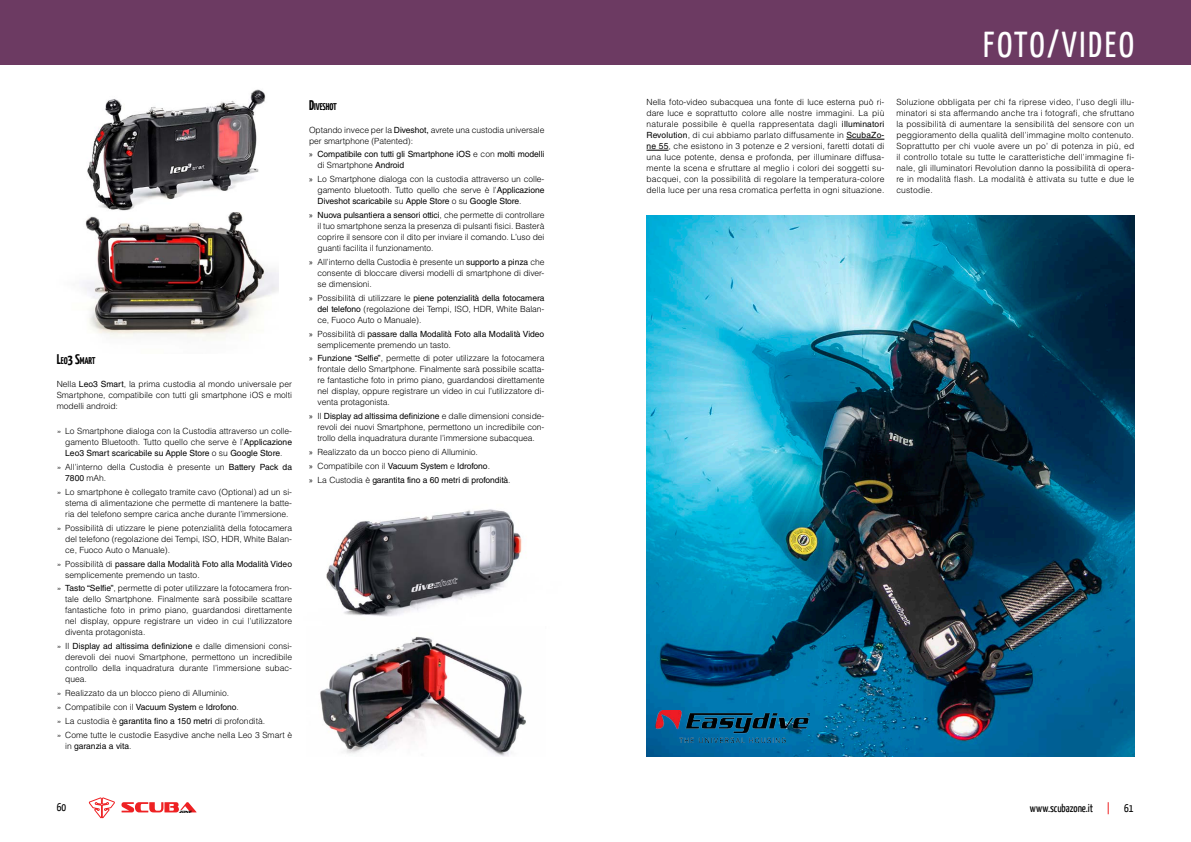
<style>
.page{position:relative;width:1191px;height:842px;background:#fff}
.page>*{position:absolute;margin:0;border:0;box-sizing:border-box;transform-origin:0 0}
.t1{font:36px "Yanone Kaffeesatz";letter-spacing:.07em;color:#fff}
.t2{font:11.2px "Yanone Kaffeesatz";letter-spacing:-.005em;color:#000}
.t3{font:700 9.8px "Yanone Kaffeesatz";letter-spacing:-.01em;color:#000}
.t4{font:300 8.5px/11px "Helvetica LT Std";color:#000;text-align:justify}
.t5{font:8.5px/11px "Helvetica LT Std";letter-spacing:-.005em;color:#000}
.t6{font:italic 3.3px "Sofachrome Rg";color:#000;scale:.8 1}
.s1{font-size:14px}
.s2{font-weight:400}
.s3{font-weight:300}
.s4{font-family:"Myriad Pro"}
.s5{font-family:"Myriad Pro";font-weight:400}
</style>
<div class="page">
<svg style="left:88px;top:797px;width:27px;height:22px"></svg>
<svg style="left:121px;top:802px;width:75px;height:10px"></svg>
<svg style="left:1107px;top:802px;width:1px;height:12px"></svg>
<img style="left:83px;top:212px;width:196px;height:129px">
<img style="left:326px;top:509px;width:196px;height:107px">
<img style="left:320px;top:636px;width:206px;height:120px">
<img style="left:48px;top:64px;width:252px;height:147px">
<hr style="left:846px;top:139px;width:38px;height:1px;background:#000">
<svg style="left:646px;top:150px;width:22px;height:1px"></svg>
<div style="left:0;top:0;width:1191px;height:64px;background:#6c3a62"></div>
<img style="left:646px;top:215px;width:488px;height:542px">
<img style="left:655px;top:711px;width:155px;height:32px">
<p class="t3" style="left:57px;top:357px;width:40px"><span class="s1">L</span>EO<span class="s1">3 S</span>MART</p>
<p class="t4" style="left:57px;top:379px;width:237px">Nella <span class="s2">Leo3 Smart</span>, la prima custodia al mondo universale per Smartphone, compatibile con tutti gli smartphone iOS e molti modelli android:</p>
<p class="t4" style="left:65px;top:426px;width:228px;text-indent:-9px">» Lo Smartphone dialoga con la Custodia attraverso un colle&shy;gamento Bluetooth. Tutto quello che serve è l’<span class="s2">Applicazione Leo3 Smart scaricabile su Apple Store</span> o su <span class="s2">Google Store</span>.</p>
<p class="t4" style="left:65px;top:461px;width:228px;text-indent:-9px">» All’interno della Custodia è presente un <span class="s2">Battery Pack da<br>7800</span> mAh.</p>
<p class="t4" style="left:65px;top:486px;width:228px;text-indent:-9px">» Lo smartphone è collegato tramite cavo (Optional) ad un si&shy;stema di alimentazione che permette di mantenere la batte&shy;ria del telefono sempre carica anche durante l’immersione.</p>
<p class="t4" style="left:65px;top:522px;width:228px;text-indent:-9px">» Possibilità di utizzare le piene potenzialità della fotocamera del telefono (regolazione dei Tempi, ISO, HDR, White Balan&shy;ce, Fuoco Auto o Manuale).</p>
<p class="t4" style="left:65px;top:558px;width:228px;text-indent:-9px">» Possibilità di <span class="s2">passare dalla Modalità Foto alla Modalità Video </span>semplicemente premendo un tasto.</p>
<p class="t4" style="left:65px;top:583px;width:228px;text-indent:-9px">» <span class="s2">Tasto “Selfie”</span>, permette di poter utilizzare la fotocamera fron&shy;tale dello Smartphone. Finalmente sarà possibile scattare fantastiche foto in primo piano, guardandosi direttamente nel display, oppure registrare un video in cui l’utilizzatore diventa protagonista.</p>
<p class="t4" style="left:65px;top:641px;width:228px;text-indent:-9px">» Il <span class="s2">Display ad altissima definizione</span> e dalle dimensioni consi&shy;derevoli dei nuovi Smartphone, permettono un incredibile controllo della inquadratura durante l’immersione subac&shy;quea.</p>
<p class="t4" style="left:57px;top:686px;width:237px;line-height:13.8px;text-align:left">» Realizzato da un blocco pieno di Alluminio.<br>» Compatibile con il <span class="s2">Vacuum System</span> e <span class="s2">Idrofono</span>.<br>» La custodia è <span class="s2">garantita fino a 150 metri</span> di profondità.<br>» Come tutte le custodie Easydive anche nella Leo 3 Smart è</p>
<p class="t5" style="left:65px;top:740px;width:68px"><span class="s3">in</span> garanzia a vita<span class="s3">.</span></p>
<p class="t3" style="left:309px;top:102px;width:29px"><span class="s1">D</span>IVESHOT</p>
<p class="t4" style="left:309px;top:124px;width:237px">Optando invece per la <span class="s2">Diveshot,</span> avrete una custodia universale per smartphone (Patented):</p>
<p class="t5" style="left:317px;top:149px;width:228px;text-indent:-9px"><span class="s4">»</span> Compatibile con tutti gli Smartphone iOS <span class="s3">e con</span> molti modelli <span class="s3">di Smartphone</span> Android</p>
<p class="t4" style="left:317px;top:174px;width:228px;text-indent:-9px"><span class="s5">»</span> Lo Smartphone dialoga con la custodia attraverso un colle&shy;gamento bluetooth. Tutto quello che serve è l’<span class="s2">Applicazione Diveshot scaricabile</span> su <span class="s2">Apple Store</span> o su <span class="s2">Google Store</span>.</p>
<p class="t4" style="left:317px;top:210px;width:228px;text-indent:-9px"><span class="s5">»</span> <span class="s2">Nuova pulsantiera a sensori ottici</span>, che permette di controllare il tuo smartphone senza la presenza di pulsanti fisici. Basterà coprire il sensore con il dito per inviare il comando. L’uso dei guanti facilita il funzionamento.</p>
<p class="t4" style="left:317px;top:256px;width:228px;text-indent:-9px"><span class="s5">»</span> All’interno della Custodia è presente un <span class="s2">supporto a pinza</span> che consente di bloccare diversi modelli di smartphone di diver&shy;se dimensioni.</p>
<p class="t4" style="left:317px;top:292px;width:228px;text-indent:-9px"><span class="s5">»</span> Possibilità di utilizzare le <span class="s2">piene potenzialità della fotocamera del telefono</span> (regolazione dei Tempi, ISO, HDR, White Balan&shy;ce, Fuoco Auto o Manuale).</p>
<p class="t4" style="left:317px;top:328px;width:228px;text-indent:-9px"><span class="s5">»</span> Possibilità di <span class="s2">passare dalla Modalità Foto alla Modalità Video </span>semplicemente premendo un tasto.</p>
<p class="t4" style="left:317px;top:353px;width:228px;text-indent:-9px"><span class="s5">»</span> <span class="s2">Funzione “Selfie”</span>, permette di poter utilizzare la fotocamera frontale dello Smartphone. Finalmente sarà possibile scatta&shy;re fantastiche foto in primo piano, guardandosi direttamente nel display, oppure registrare un video in cui l’utilizzatore di&shy;venta protagonista.</p>
<p class="t4" style="left:317px;top:411px;width:228px;text-indent:-9px"><span class="s5">»</span> Il <span class="s2">Display ad altissima definizione</span> e dalle dimensioni conside&shy;revoli dei nuovi Smartphone, permettono un incredibile con&shy;trollo della inquadratura durante l’immersione subacquea.</p>
<p class="t4" style="left:309px;top:445px;width:203px;line-height:13.8px;text-align:left"><span class="s5">»</span> Realizzato da un bocco pieno di Alluminio.<br><span class="s5">»</span> Compatibile con il <span class="s2">Vacuum System</span> e <span class="s2">Idrofono</span>.<br><span class="s5">»</span> La Custodia è <span class="s2">garantita fino a 60 metri di profondità</span>.</p>
<h1 class="t1" style="left:983px;top:31px;width:152px">FOTO/VIDEO</h1>
<p class="t4" style="left:646px;top:97px;width:239px">Nella foto-video subacquea una fonte di luce esterna può ri&shy;dare luce e soprattutto colore alle nostre immagini. La più naturale possibile è quella rappresentata dagli <span class="s2">illuminatori Revolution</span>, di cui abbiamo parlato diffusamente in <span class="s2">ScubaZo&shy;ne 55</span>, che esistono in 3 potenze e 2 versioni, faretti dotati di una luce potente, densa e profonda, per illuminare diffusa&shy;mente la scena e sfruttare al meglio i colori dei soggetti su&shy;bacquei, con la possibilità di regolare la temperatura-colore della luce per una resa cromatica perfetta in ogni situazione.</p>
<p class="t4" style="left:896px;top:97px;width:239px">Soluzione obbligata per chi fa riprese video, l’uso degli illu&shy;minatori si sta affermando anche tra i fotografi, che sfruttano la possibilità di aumentare la sensibilità del sensore con un peggioramento della qualità dell’immagine molto contenuto.<br>Soprattutto per chi vuole avere un po’ di potenza in più, ed il controllo totale su tutte le caratteristiche dell’immagine fi&shy;nale, gli illuminatori Revolution danno la possibilità di opera&shy;re in modalità flash. La modalità è attivata su tutte e due le custodie.</p>
<h2 class="t2" style="left:57px;top:803px;width:11px">60</h2>
<p class="t6" style="left:179px;top:809px;width:19px">ZONE</p>
<h2 class="t2" style="left:1030px;top:803px;width:65px">www.scubazone.it</h2>
<h2 class="t2" style="left:1124px;top:803px;width:11px">61</h2>
</div>
